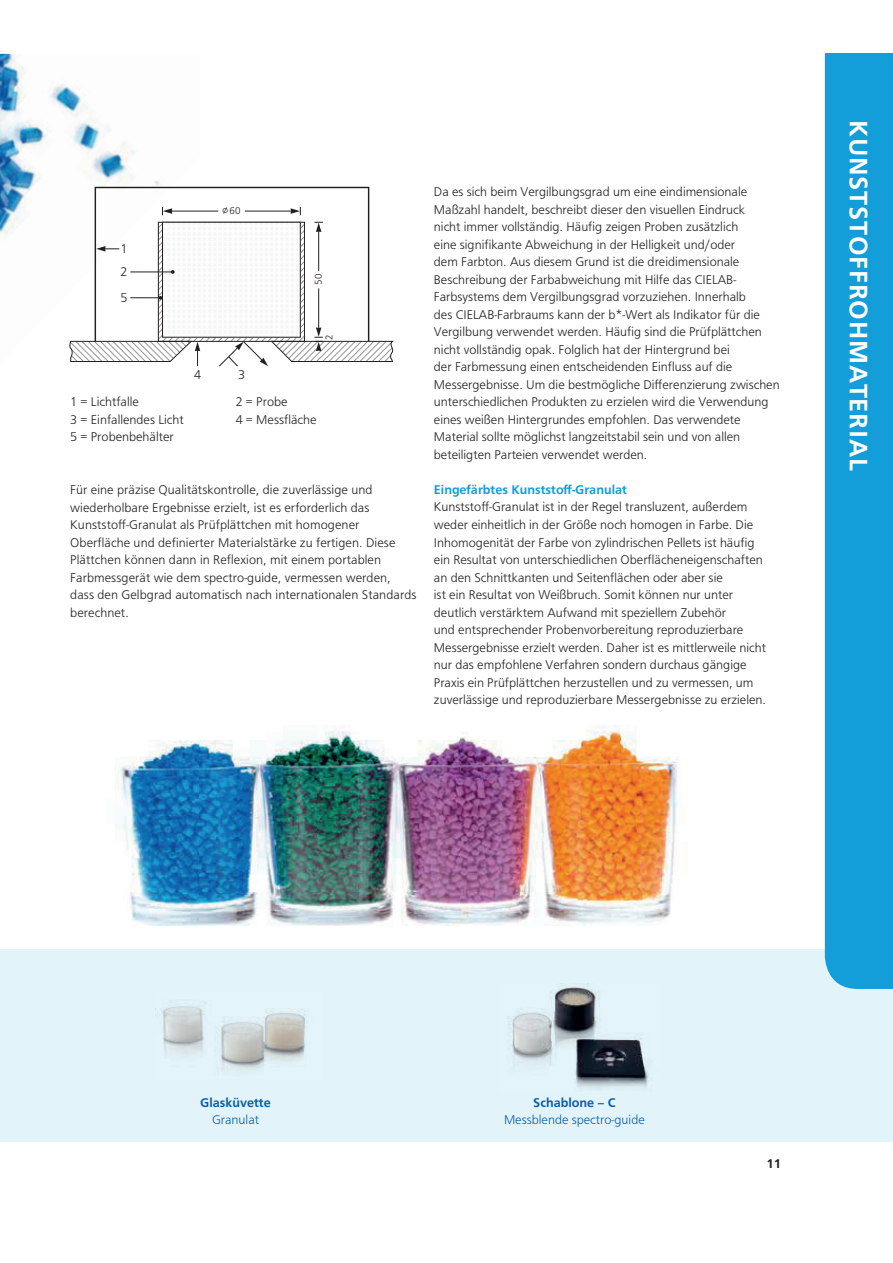
<style>
.page{position:relative;width:893px;height:1263px;background:#fff}
.page>*{position:absolute;margin:0;border:0;box-sizing:border-box;transform-origin:0 0}
.t1{font:500 26.25px "F015";letter-spacing:.03em;color:#fff}
.t2{font:300 13.2px/17.5px "F015";color:#231f20}
.t3{font:500 13.2px "F015";color:#139dd9}
.t4{font:300 13.2px "F015";color:#0c5da8}
.t5{font:500 13.2px "F015";color:#0c5da8}
.t6{font:500 13.2px "F015";color:#231f20}
.t7{font:300 10.2px "F015";color:#231f20}
</style>
<div class="page">
<div style="left:0;top:949px;width:893px;height:193px;background:#e2f4fa"></div>
<img style="left:0;top:54px;width:200px;height:181px">
<img style="left:115px;top:726px;width:563px;height:200px">
<img style="left:159px;top:1002px;width:147px;height:68px">
<img style="left:508px;top:984px;width:142px;height:105px">
<div style="left:825px;top:54px;width:68px;height:935px;background:#139dd9"></div>
<hr style="left:171px;top:211px;width:47px;height:1px;background:#231f20">
<svg style="left:162px;top:207px;width:10px;height:8px"></svg>
<hr style="left:245px;top:211px;width:47px;height:1px;background:#231f20">
<svg style="left:291px;top:207px;width:10px;height:8px"></svg>
<svg style="left:68px;top:222px;width:326px;height:145px"></svg>
<p class="t2" style="left:121px;top:240px;width:9px">1</p>
<p class="t2" style="left:121px;top:263px;width:9px">2</p>
<p class="t2" style="left:121px;top:289px;width:9px">5</p>
<p class="t7" style="left:222px;top:206px;width:20px">∅ 60</p>
<p class="t2" style="left:194px;top:367px;width:9px">4</p>
<p class="t2" style="left:238px;top:367px;width:9px">3</p>
<p class="t7" style="left:314px;top:285px;width:12px;rotate:-90deg">50</p>
<p class="t7" style="left:324px;top:340px;width:7px;rotate:-90deg">2</p>
<p class="t2" style="left:70px;top:394px;width:70px">1 = Lichtfalle</p>
<p class="t2" style="left:236px;top:394px;width:53px">2 = Probe</p>
<p class="t2" style="left:70px;top:412px;width:115px">3 = Einfallendes Licht</p>
<p class="t2" style="left:236px;top:412px;width:82px">4 = Messfläche</p>
<p class="t2" style="left:70px;top:429px;width:105px">5 = Probenbehälter</p>
<p class="t2" style="left:70px;top:482px;width:348px">Für eine präzise Qualitätskontrolle, die zuverlässige und wiederholbare Ergebnisse erzielt, ist es erforderlich das Kunststoff-Granulat als Prüfplättchen mit homogener Oberfläche und definierter Materialstärke zu fertigen. Diese Plättchen können dann in Reflexion, mit einem portablen Farbmessgerät wie dem spectro-guide, vermessen werden, dass den Gelbgrad automatisch nach internationalen Standards berechnet.</p>
<p class="t2" style="left:434px;top:184px;width:347px">Da es sich beim Vergilbungsgrad um eine eindimensionale Maßzahl handelt, beschreibt dieser den visuellen Eindruck<br>nicht immer vollständig. Häufig zeigen Proben zusätzlich<br>eine signifikante Abweichung in der Helligkeit und/oder<br>dem Farbton. Aus diesem Grund ist die dreidimensionale Beschreibung der Farbabweichung mit Hilfe das CIELAB-Farbsystems dem Vergilbungsgrad vorzuziehen. Innerhalb<br>des CIELAB-Farbraums kann der b*-Wert als Indikator für die Vergilbung verwendet werden. Häufig sind die Prüfplättchen nicht vollständig opak. Folglich hat der Hintergrund bei<br>der Farbmessung einen entscheidenden Einfluss auf die Messergebnisse. Um die bestmögliche Differenzierung zwischen unterschiedlichen Produkten zu erzielen wird die Verwendung eines weißen Hintergrundes empfohlen. Das verwendete Material sollte möglichst langzeitstabil sein und von allen beteiligten Parteien verwendet werden.</p>
<p class="t3" style="left:434px;top:484px;width:194px">Eingefärbtes Kunststoff-Granulat</p>
<p class="t2" style="left:434px;top:499px;width:334px">Kunststoff-Granulat ist in der Regel transluzent, außerdem weder einheitlich in der Größe noch homogen in Farbe. Die Inhomogenität der Farbe von zylindrischen Pellets ist häufig ein Resultat von unterschiedlichen Oberflächeneigenschaften an den Schnittkanten und Seitenflächen oder aber sie<br>ist ein Resultat von Weißbruch. Somit können nur unter deutlich verstärktem Aufwand mit speziellem Zubehör<br>und entsprechender Probenvorbereitung reproduzierbare Messergebnisse erzielt werden. Daher ist es mittlerweile nicht nur das empfohlene Verfahren sondern durchaus gängige Praxis ein Prüfplättchen herzustellen und zu vermessen, um zuverlässige und reproduzierbare Messergebnisse zu erzielen.</p>
<h1 class="t1" style="left:870px;top:120px;width:352px;rotate:90deg">KUNSTSTOFFROHMATERIAL</h1>
<p class="t5" style="left:200px;top:1096px;width:72px">Glasküvette</p>
<p class="t4" style="left:212px;top:1114px;width:49px">Granulat</p>
<p class="t5" style="left:533px;top:1096px;width:84px">Schablone – C</p>
<p class="t4" style="left:504px;top:1114px;width:142px">Messblende spectro-guide</p>
<p class="t6" style="left:767px;top:1158px;width:16px">11</p>
</div>
